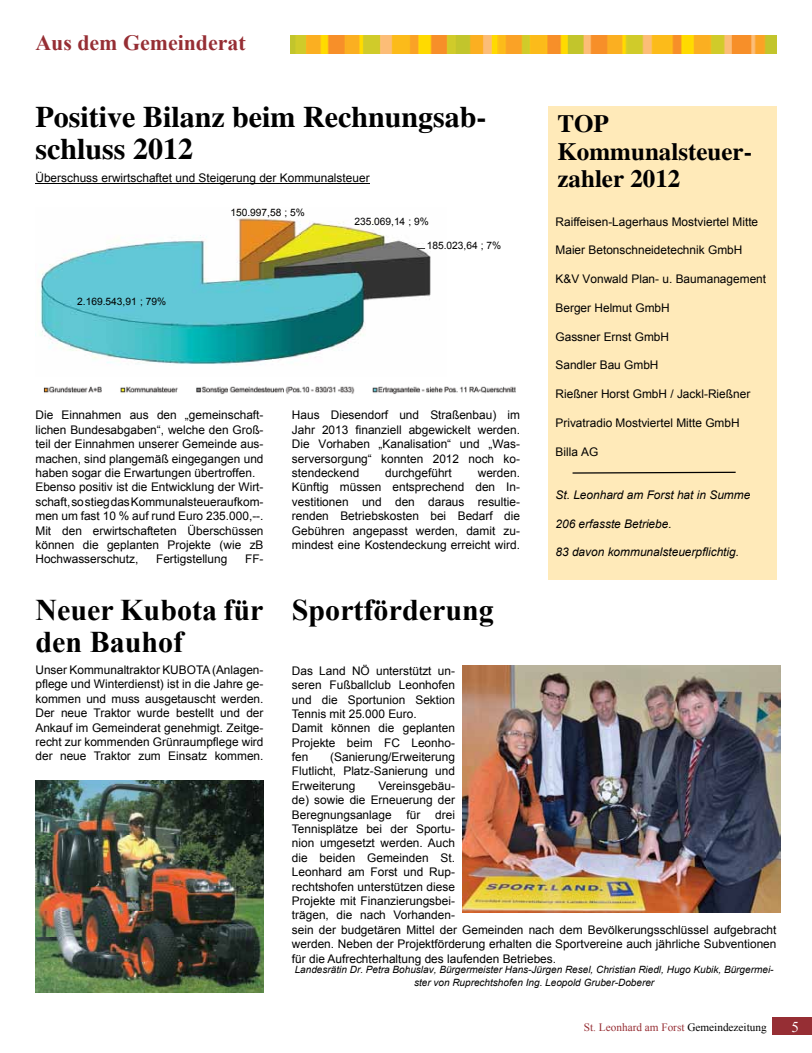
<style>
.page{position:relative;width:812px;height:1053px;background:#fff}
.page>*{position:absolute;margin:0;border:0;box-sizing:border-box;transform-origin:0 0}
.t1{font:700 30px/32.5px "Times";color:#000}
.t2{font:700 30px/32.5px "Times New Roman";color:#000}
.t3{font:700 25px/27.5px "Times";color:#000}
.t4{font:700 21.88px "Times New Roman";color:#962e34}
.t5{font:15px "Times New Roman";color:#fff}
.t6{font:11.88px/14.4px "Arial";color:#000;text-align:justify}
.t7{font:italic 11.88px "Arial";color:#000}
.t8{font:11.25px "Times New Roman";color:#962e34}
.t9{font:10.25px "Arial";color:#000}
.t10{font:italic 10px/12.5px "Arial";color:#000;text-align:center}
.t11{font:9.5px "Arial";color:#000}
.s1{color:#000}
</style>
<div class="page">
<div style="left:772px;top:1017px;width:39px;height:18px;background:#962e34"></div>
<img style="left:290px;top:35px;width:486px;height:18px">
<hr style="left:35px;top:182px;width:334px;height:1px;background:#000">
<img style="left:35px;top:211px;width:396px;height:154px">
<img style="left:43px;top:386px;width:473px;height:8px">
<div style="left:548px;top:106px;width:228px;height:464px;background:#ffeab9"></div>
<div style="left:548px;top:202px;width:228px;height:378px;background:#ffeab9"></div>
<img style="left:35px;top:780px;width:228px;height:212px">
<img style="left:462px;top:665px;width:318px;height:247px">
<svg style="left:572px;top:471px;width:163px;height:2px"></svg>
<h3 class="t4" style="left:35px;top:28px;width:212px">Aus dem Gemeinderat</h3>
<h1 class="t1" style="left:35px;top:101px;width:452px">Positive Bilanz beim Rechnungsab&shy;schluss 2012</h1>
<p class="t6" style="left:35px;top:170px;width:335px">Überschuss erwirtschaftet und Steigerung der Kommunalsteuer</p>
<p class="t9" style="left:230px;top:206px;width:76px">150.997,58 ; 5%</p>
<p class="t9" style="left:354px;top:214px;width:76px">235.069,14 ; 9%</p>
<p class="t9" style="left:426px;top:238px;width:76px">185.023,64 ; 7%</p>
<h2 class="t3" style="left:557px;top:110px;width:196px">TOP<br>Kommunalsteuer&shy;zahler 2012</h2>
<p class="t6" style="left:555px;top:214px;width:204px">Raiffeisen-Lagerhaus Mostviertel Mitte</p>
<p class="t6" style="left:555px;top:243px;width:188px">Maier Betonschneidetechnik GmbH</p>
<p class="t6" style="left:555px;top:272px;width:212px">K&amp;V Vonwald Plan- u. Baumanagement</p>
<p class="t6" style="left:555px;top:300px;width:116px">Berger Helmut GmbH</p>
<p class="t6" style="left:555px;top:329px;width:115px">Gassner Ernst GmbH</p>
<p class="t6" style="left:555px;top:358px;width:104px">Sandler Bau GmbH</p>
<p class="t6" style="left:555px;top:387px;width:196px">Rießner Horst GmbH / Jackl-Rießner</p>
<p class="t6" style="left:555px;top:415px;width:186px">Privatradio Mostviertel Mitte GmbH</p>
<p class="t6" style="left:555px;top:444px;width:44px">Billa AG</p>
<p class="t7" style="left:555px;top:487px;width:196px">St. Leonhard am Forst hat in Summe</p>
<p class="t7" style="left:555px;top:515px;width:118px">206 erfasste Betriebe.</p>
<p class="t7" style="left:555px;top:544px;width:185px">83 davon kommunalsteuerpflichtig.</p>
<p class="t9" style="left:77px;top:294px;width:90px">2.169.543,91 ; 79%</p>
<p class="t6" style="left:35px;top:408px;width:229px;text-align:left">Die Einnahmen aus den „gemeinschaft&shy;lichen Bundesabgaben“, welche den Groß&shy;teil der Einnahmen unserer Gemeinde aus&shy;machen, sind plangemäß eingegangen und haben sogar die Erwartungen übertroffen.<br>Ebenso positiv ist die Entwicklung der Wirt&shy;schaft, so stieg das Kommunalsteueraufkom&shy;men um fast 10 % auf rund Euro 235.000,--.<br>Mit den erwirtschafteten Überschüssen können die geplanten Projekte (wie zB Hochwasserschutz,</p>
<p class="t6" style="left:292px;top:408px;width:229px">Haus Diesendorf und Straßenbau) im Jahr 2013 finanziell abgewickelt werden.<br>Die Vorhaben „Kanalisation“ und „Was&shy;serversorgung“ konnten 2012 noch ko&shy;stendeckend</p>
<p class="t6" style="left:385px;top:465px;width:68px">durchgeführt</p>
<p class="t6" style="left:292px;top:465px;width:229px;text-indent:186px">werden.<br>Künftig müssen entsprechend den In&shy;vestitionen und den daraus resultie&shy;renden Betriebskosten bei Bedarf die Gebühren angepasst werden, damit zu&shy;mindest eine Kostendeckung erreicht wird.</p>
<p class="t11" style="left:27px;top:468px;width:73px">Kommunalsteuer</p>
<p class="t11" style="left:132px;top:468px;width:213px">Sonstige Gemeindesteuern (Pos.10 - 830/31 -833)</p>
<p class="t11" style="left:377px;top:468px;width:192px">Ertragsanteile - siehe Pos. 11 RA-Querschnitt</p>
<p class="t6" style="left:156px;top:552px;width:73px">Fertigstellung</p>
<p class="t6" style="left:245px;top:552px;width:20px">FF-</p>
<h1 class="t2" style="left:35px;top:592px;width:229px">Neuer Kubota für den Bauhof</h1>
<p class="t6" style="left:35px;top:662px;width:229px">Unser Kommunaltraktor KUBOTA (Anlagen&shy;pflege und Winterdienst) ist in die Jahre ge&shy;kommen und muss ausgetauscht werden.<br>Der neue Traktor wurde bestellt und der Ankauf im Gemeinderat genehmigt. Zeitge&shy;recht zur kommenden Grünraumpflege wird der neue Traktor zum Einsatz kommen.</p>
<h1 class="t2" style="left:292px;top:592px;width:203px">Sportförderung</h1>
<p class="t6" style="left:292px;top:663px;width:164px;text-align:left">Das Land NÖ unterstützt un&shy;seren Fußballclub Leonhofen und die Sportunion Sektion<br>Tennis mit 25.000 Euro.<br>Damit können die geplanten<br>Projekte beim FC Leonho&shy;fen</p>
<p class="t6" style="left:292px;top:749px;width:164px;text-indent:38px">(Sanierung/Erweiterung Flutlicht, Platz-Sanierung und Erweiterung</p>
<p class="t6" style="left:292px;top:778px;width:486px;text-align:left;text-indent:86px">Vereinsgebäu-<br>de) sowie die Erneuerung der<br>Beregnungsanlage für drei<br>Tennisplätze bei der Sportu-<br>nion umgesetzt werden. Auch<br>die beiden Gemeinden St.<br>Leonhard am Forst und Rup-<br>rechtshofen unterstützen diese<br>Projekte mit Finanzierungsbei-<br>trägen, die nach Vorhanden-<br>sein der budgetären Mittel der Gemeinden nach dem Bevölkerungsschlüssel aufgebracht werden. Neben der Projektförderung erhalten die Sportvereine auch jährliche Subventionen für die Aufrechterhaltung des laufenden Betriebes.</p>
<p class="t10" style="left:295px;top:963px;width:480px">Landesrätin Dr. Petra Bohuslav, Bürgermeister Hans-Jürgen Resel, Christian Riedl, Hugo Kubik, Bürgermei&shy;ster von Ruprechtshofen Ing. Leopold Gruber-Doberer</p>
<p class="t8" style="left:583px;top:1019px;width:184px">St. Leonhard am Forst <span class="s1">Gemeindezeitung</span></p>
<p class="t5" style="left:791px;top:1016px;width:9px">5</p>
</div>
